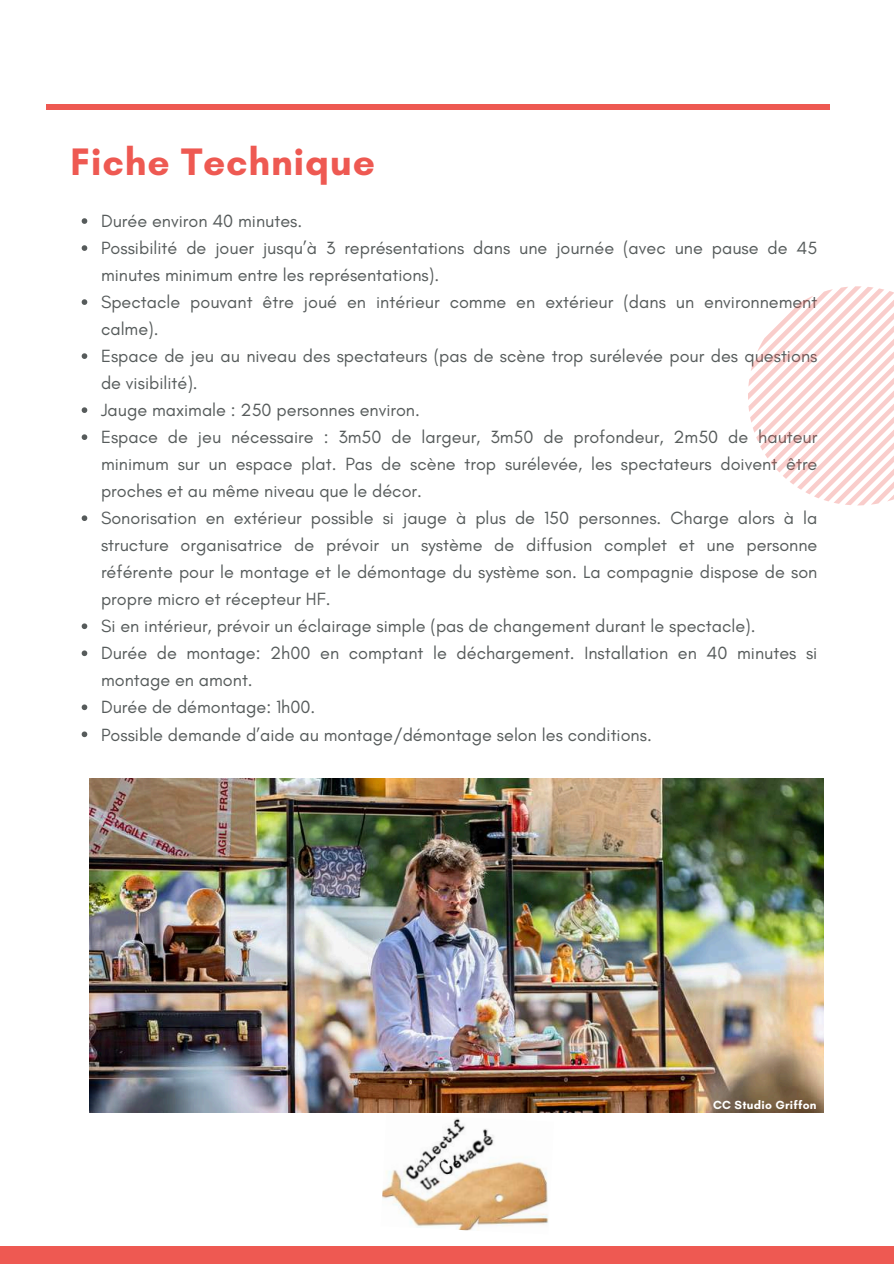
<style>
.page{position:relative;width:894px;height:1264px;background:#fff}
.page>*{position:absolute;margin:0;border:0;box-sizing:border-box;transform-origin:0 0}
.t1{font:700 39px "Glacial Indifference";letter-spacing:.02em;color:#ee5952}
.t2{font:18px/27px "Glacial Indifference";color:#565b5b}
.t3{font:700 12px "Glacial Indifference";letter-spacing:.02em;color:#fffffe}
</style>
<div class="page">
<svg style="left:82px;top:218px;width:5px;height:6px"></svg>
<svg style="left:82px;top:245px;width:5px;height:6px"></svg>
<svg style="left:82px;top:299px;width:5px;height:6px"></svg>
<svg style="left:82px;top:353px;width:5px;height:6px"></svg>
<svg style="left:82px;top:407px;width:5px;height:6px"></svg>
<svg style="left:82px;top:434px;width:5px;height:6px"></svg>
<svg style="left:82px;top:515px;width:5px;height:6px"></svg>
<svg style="left:82px;top:623px;width:5px;height:6px"></svg>
<svg style="left:82px;top:650px;width:5px;height:6px"></svg>
<svg style="left:82px;top:704px;width:5px;height:6px"></svg>
<svg style="left:82px;top:731px;width:5px;height:6px"></svg>
<img style="left:382px;top:1118px;width:167px;height:113px">
<img style="left:89px;top:778px;width:734px;height:333px">
<div style="left:0;top:1245px;width:893px;height:18px;background:#ee5952"></div>
<div style="left:46px;top:104px;width:783px;height:6px;background:#ee5952"></div>
<svg style="left:748px;top:286px;width:145px;height:219px"></svg>
<svg style="left:829px;top:1245px;width:64px;height:1px"></svg>
<h1 class="t1" style="left:70px;top:138px;width:306px">Fiche Technique</h1>
<p class="t2" style="left:101px;top:207px;width:717px">Durée environ 40 minutes.<br>Possibilité de jouer jusqu’à 3 représentations dans une journée (avec une pause de 45 minutes minimum entre les représentations).<br>Spectacle pouvant être joué en intérieur comme en extérieur (dans un environnement calme).<br>Espace de jeu au niveau des spectateurs (pas de scène trop surélevée pour des questions de visibilité).<br>Jauge maximale : 250 personnes environ.<br>Espace de jeu nécessaire : 3m50 de largeur, 3m50 de profondeur, 2m50 de hauteur minimum sur un espace plat. Pas de scène trop surélevée, les spectateurs doivent être proches et au même niveau que le décor.<br>Sonorisation en extérieur possible si jauge à plus de 150 personnes. Charge alors à la structure organisatrice de prévoir un système de diffusion complet et une personne référente pour le montage et le démontage du système son. La compagnie dispose de son propre micro et récepteur HF.<br>Si en intérieur, prévoir un éclairage simple (pas de changement durant le spectacle).<br>Durée de montage: 2h00 en comptant le déchargement. Installation en 40 minutes si montage en amont.<br>Durée de démontage: 1h00.<br>Possible demande d’aide au montage/démontage selon les conditions.</p>
<p class="t3" style="left:712px;top:1097px;width:105px">CC Studio Griffon</p>
</div>
